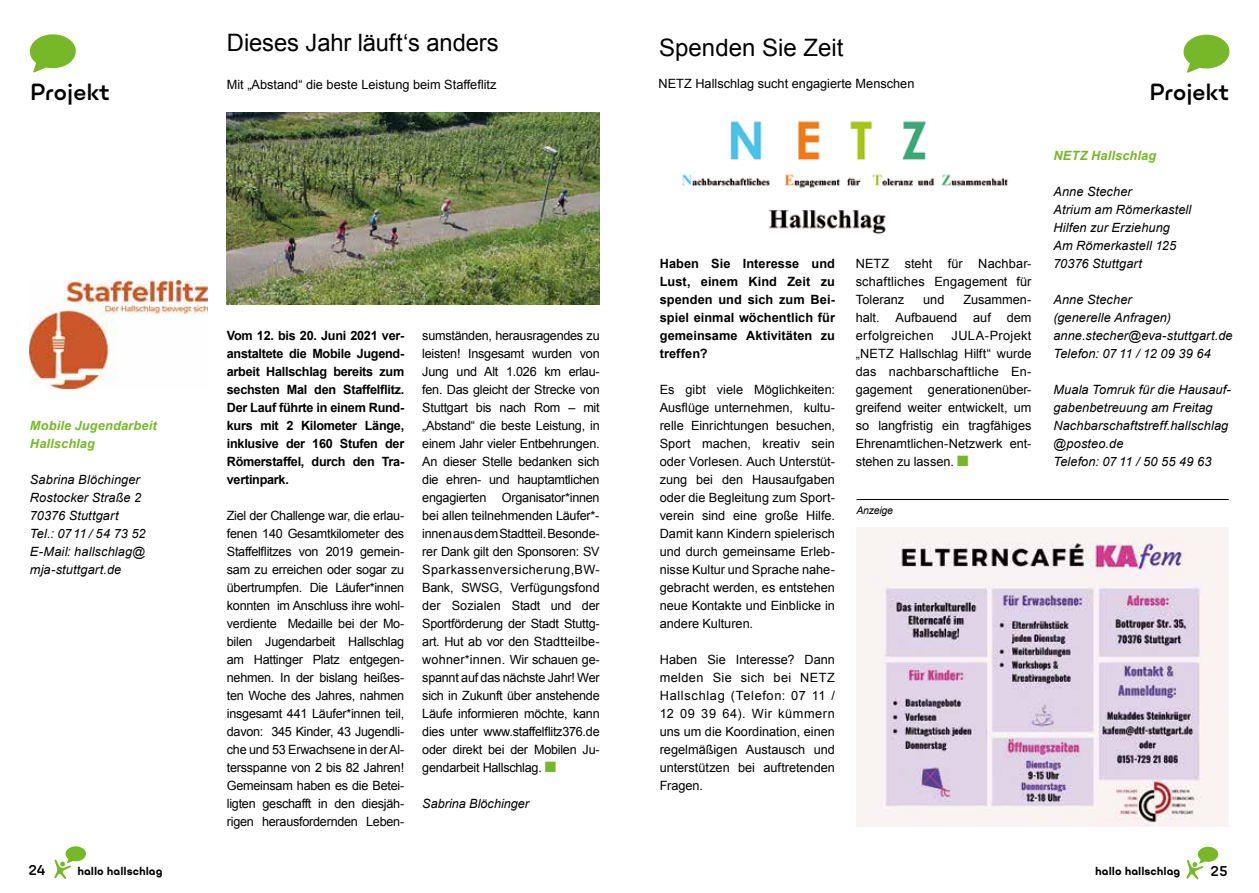
<style>
.page{position:relative;width:1259px;height:893px;background:#fff}
.page>*{position:absolute;margin:0;border:0;box-sizing:border-box;transform-origin:0 0}
.t1{font:24px "Arial";color:#000}
.t2{font:700 21px "Ulm Grotesk";color:#000}
.t3{font:12.75px/18px "Arial";color:#000;text-align:justify}
.t4{font:italic 12.75px/18px "Arial";letter-spacing:.01em;color:#000}
.t5{font:700 12.75px/18px "Arial";letter-spacing:-.015em;color:#000;text-align:justify}
.t6{font:italic 700 12.75px/18px "Arial";letter-spacing:.01em;color:#76b828}
.t7{font:700 12.75px "Ulm Grotesk";color:#000}
.t8{font:800 10.5px "Ulm Grotesk";color:#000}
.t9{font:italic 10.5px "Arial";letter-spacing:-.025em;color:#000}
.s1{color:#76b828}
</style>
<div class="page">
<svg style="left:54px;top:846px;width:32px;height:33px"></svg>
<svg style="left:30px;top:34px;width:46px;height:38px"></svg>
<img style="left:227px;top:112px;width:373px;height:192px">
<img style="left:30px;top:281px;width:177px;height:108px">
<svg style="left:1186px;top:847px;width:32px;height:32px"></svg>
<svg style="left:1183px;top:35px;width:46px;height:38px"></svg>
<img style="left:682px;top:121px;width:326px;height:114px">
<img style="left:856px;top:527px;width:372px;height:299px">
<hr style="left:856px;top:499px;width:372px;height:1px;background:#000">
<h2 class="t2" style="left:30px;top:78px;width:81px">Projekt</h2>
<p class="t6" style="left:30px;top:417px;width:128px">Mobile Jugendarbeit<br>Hallschlag</p>
<p class="t4" style="left:30px;top:471px;width:117px">Sabrina Blöchinger<br>Rostocker Straße 2<br>70376 Stuttgart<br>Tel.: 07 11 / 54 73 52<br>E-Mail: hallschlag@ mja-stuttgart.de</p>
<p class="t7" style="left:28px;top:862px;width:19px">24</p>
<p class="t8" style="left:77px;top:864px;width:87px">hallo hallschlag</p>
<h1 class="t1" style="left:227px;top:27px;width:273px">Dieses Jahr läuft‘s anders</h1>
<p class="t3" style="left:227px;top:76px;width:271px">Mit „Abstand“ die beste Leistung beim Staffeflitz</p>
<p class="t5" style="left:227px;top:327px;width:179px">Vom 12. bis 20. Juni 2021 ver&shy;anstaltete die Mobile Jugend&shy;arbeit Hallschlag bereits zum sechsten Mal den Staffelflitz.<br>Der Lauf führte in einem Rund&shy;kurs mit 2 Kilometer Länge, inklusive der 160 Stufen der Römerstaffel, durch den Tra&shy;vertinpark.</p>
<p class="t3" style="left:227px;top:507px;width:179px">Ziel der Challenge war, die erlau&shy;fenen 140 Gesamtkilometer des Staffelflitzes von 2019 gemein&shy;sam zu erreichen oder sogar zu übertrumpfen. Die Läufer*innen konnten im Anschluss ihre wohl&shy;verdiente Medaille bei der Mo&shy;bilen Jugendarbeit Hallschlag am Hattinger Platz entgegen&shy;nehmen. In der bislang heißes&shy;ten Woche des Jahres, nahmen insgesamt 441 Läufer*innen teil, davon: 345 Kinder, 43 Jugendli&shy;che und 53 Erwachsene in der Al&shy;tersspanne von 2 bis 82 Jahren!<br>Gemeinsam haben es die Betei&shy;ligten geschafft in den diesjäh&shy;rigen herausfordernden Leben-</p>
<p class="t3" style="left:422px;top:327px;width:179px">sumständen, herausragendes zu leisten! Insgesamt wurden von Jung und Alt 1.026 km erlau&shy;fen. Das gleicht der Strecke von Stuttgart bis nach Rom – mit „Abstand“ die beste Leistung, in einem Jahr vieler Entbehrungen.<br>An dieser Stelle bedanken sich die ehren- und hauptamtlichen engagierten Organisator*innen bei allen teilnehmenden Läufer*- innen aus dem Stadtteil. Besonde&shy;rer Dank gilt den Sponsoren: SV Sparkassenversicherung,BW-Bank, SWSG, Verfügungsfond der Sozialen Stadt und der Sportförderung der Stadt Stuttg&shy;art. Hut ab vor den Stadtteilbe&shy;wohner*innen. Wir schauen ge&shy;spannt auf das nächste Jahr! Wer sich in Zukunft über anstehende Läufe informieren möchte, kann dies unter www.staffelflitz376.de oder direkt bei der Mobilen Ju&shy;gendarbeit Hallschlag. <span class="s1">■</span></p>
<p class="t4" style="left:422px;top:795px;width:108px">Sabrina Blöchinger</p>
<h1 class="t1" style="left:659px;top:32px;width:186px">Spenden Sie Zeit</h1>
<p class="t3" style="left:658px;top:75px;width:257px">NETZ Hallschlag sucht engagierte Menschen</p>
<p class="t5" style="left:660px;top:255px;width:177px">Haben Sie Interesse und Lust, einem Kind Zeit zu spenden und sich zum Bei&shy;spiel einmal wöchentlich für gemeinsame Aktivitäten zu treffen?</p>
<p class="t3" style="left:660px;top:381px;width:177px">Es gibt viele Möglichkeiten:<br>Ausflüge unternehmen, kultu&shy;relle Einrichtungen besuchen, Sport machen, kreativ sein oder Vorlesen. Auch Unterstüt&shy;zung bei den Hausaufgaben oder die Begleitung zum Sport&shy;verein sind eine große Hilfe.<br>Damit kann Kindern spielerisch und durch gemeinsame Erleb&shy;nisse Kultur und Sprache nahe&shy;gebracht werden, es entstehen neue Kontakte und Einblicke in andere Kulturen.</p>
<p class="t3" style="left:660px;top:651px;width:177px">Haben Sie Interesse? Dann melden Sie sich bei NETZ Hallschlag (Telefon: 07 11 / 12 09 39 64). Wir kümmern uns um die Koordination, einen regelmäßigen Austausch und unterstützen bei auftretenden Fragen.</p>
<p class="t3" style="left:855px;top:255px;width:177px">NETZ steht für Nachbar&shy;schaftliches Engagement für Toleranz</p>
<p class="t3" style="left:855px;top:291px;width:177px;text-indent:108px">Zusammen&shy;halt. Aufbauend auf dem erfolgreichen</p>
<p class="t3" style="left:923px;top:291px;width:23px">und</p>
<p class="t3" style="left:855px;top:327px;width:177px;text-indent:96px">JULA-Projekt „NETZ Hallschlag Hilft“ wurde das nachbarschaftliche En&shy;gagement generationenüber&shy;greifend weiter entwickelt, um so langfristig ein tragfähiges Ehrenamtlichen-Netzwerk ent&shy;stehen zu lassen. <span class="s1">■</span></p>
<p class="t9" style="left:856px;top:504px;width:38px">Anzeige</p>
<h2 class="t2" style="left:1149px;top:78px;width:81px">Projekt</h2>
<p class="t6" style="left:1053px;top:147px;width:104px">NETZ Hallschlag</p>
<p class="t4" style="left:1053px;top:183px;width:140px">Anne Stecher<br>Atrium am Römerkastell<br>Hilfen zur Erziehung<br>Am Römerkastell 125<br>70376 Stuttgart</p>
<p class="t4" style="left:1053px;top:291px;width:181px">Anne Stecher<br>(generelle Anfragen) anne.stecher@eva-stuttgart.de<br>Telefon: 07 11 / 12 09 39 64</p>
<p class="t4" style="left:1053px;top:381px;width:179px">Muala Tomruk für die Hausauf&shy;gabenbetreuung am Freitag<br>Nachbarschaftstreff.hallschlag @posteo.de<br>Telefon: 07 11 / 50 55 49 63</p>
<p class="t8" style="left:1095px;top:864px;width:87px">hallo hallschlag</p>
<p class="t7" style="left:1210px;top:862px;width:19px">25</p>
</div>
